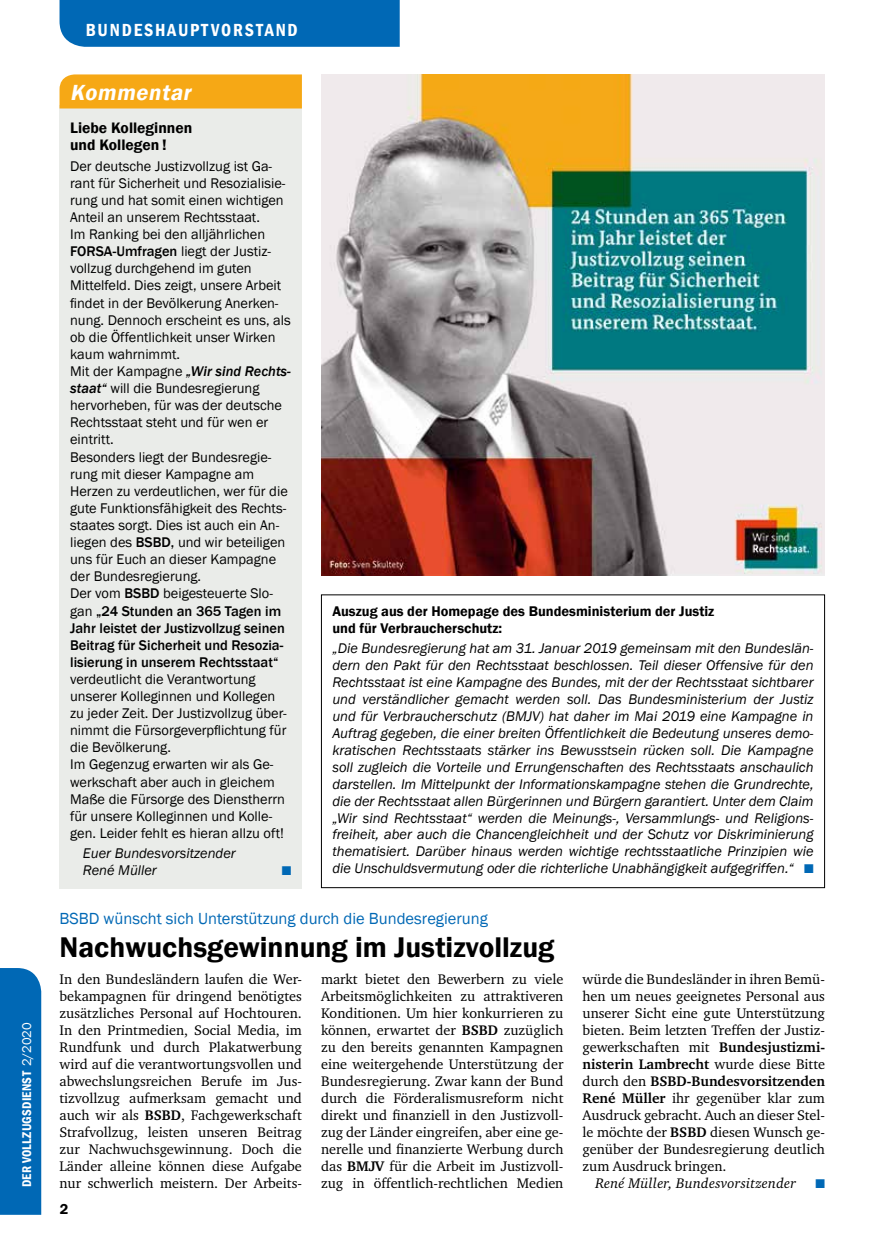
<style>
.page{position:relative;width:876px;height:1251px;background:#fff}
.page>*{position:absolute;margin:0;border:0;box-sizing:border-box;transform-origin:0 0}
.t1{font:600 29.25px "Franklin Gothic";color:#000}
.t2{font:italic 600 22.5px "Franklin Gothic";color:#fff}
.t3{font:600 condensed 18px "Franklin Gothic";letter-spacing:.1em;color:#fff}
.t4{font:16.5px "Franklin Gothic";color:#0068b5}
.t5{font:600 15.6px/17.1px "Franklin Gothic";color:#000}
.t6{font:600 14.7px "Franklin Gothic";color:#000}
.t7{font:14.4px/17.1px "Franklin Gothic";color:#000}
.t8{font:italic 14.4px/17px "Franklin Gothic";color:#000}
.t9{font:600 14.4px/17px "Franklin Gothic";color:#000}
.t10{font:14.25px/17px "Charter ITC";color:#000;text-align:justify}
.t11{font:700 14.25px "Charter ITC";color:#000}
.t12{font:italic 14.25px "Charter ITC";letter-spacing:.015em;color:#000}
.t13{font:600 condensed 13.05px "Franklin Gothic";letter-spacing:.015em;color:#fff}
.t14{font:12.6px "Zapf Dingbats";color:#0068b5}
.s1{font-weight:400;font-stretch:normal}
.s2{font-weight:500}
.s3{font-weight:500;font-style:italic}
.s4{color:#0068b5}
.s5{font-weight:700}
.s6{font-weight:400}
</style>
<div class="page">
<div style="left:0;top:968px;width:41px;height:246px;background:#0068b5"></div>
<div style="left:60px;top:0;width:340px;height:47px;background:#0068b5"></div>
<div style="left:60px;top:105px;width:242px;height:783px;background:#eaece9"></div>
<div style="left:60px;top:74px;width:242px;height:34px;background:#f6a815"></div>
<img style="left:321px;top:74px;width:504px;height:501px">
<div style="left:321px;top:594px;width:504px;height:293px;border:1px solid #000"></div>
<p class="t13" style="left:18px;top:1186px;width:166px;rotate:-90deg">DER VOLLZUGSDIENST <span class="s1">2/2020</span></p>
<p class="t3" style="left:86px;top:18px;width:213px">BUNDESHAUPTVORSTAND</p>
<p class="t2" style="left:70px;top:78px;width:127px">Kommentar</p>
<p class="t5" style="left:70px;top:120px;width:124px">Liebe Kolleginnen und Kollegen !</p>
<p class="t7" style="left:70px;top:158px;width:222px">Der deutsche Justizvollzug ist Ga&shy;rant für Sicherheit und Resozialisie&shy;rung und hat somit einen wichtigen<br>Anteil an unserem Rechtsstaat.<br>Im Ranking bei den alljährlichen<br><span class="s2">FORSA-Umfragen</span> liegt der Justiz&shy;vollzug durchgehend im guten<br>Mittelfeld. Dies zeigt, unsere Arbeit findet in der Bevölkerung Anerken&shy;nung. Dennoch erscheint es uns, als ob die Öffentlichkeit unser Wirken kaum wahrnimmt.<br>Mit der Kampagne <span class="s3">„Wir sind Rechts&shy;staat“</span> will die Bundesregierung hervorheben, für was der deutsche<br>Rechtsstaat steht und für wen er eintritt.<br>Besonders liegt der Bundesregie&shy;rung mit dieser Kampagne am<br>Herzen zu verdeutlichen, wer für die gute Funktionsfähigkeit des Rechts&shy;staates sorgt. Dies ist auch ein An&shy;liegen des <span class="s2">BSBD,</span> und wir beteiligen uns für Euch an dieser Kampagne der Bundesregierung.<br>Der vom <span class="s2">BSBD</span> beigesteuerte Slo&shy;gan <span class="s2">„24 Stunden an 365 Tagen im<br>Jahr leistet der Justizvollzug seinen<br>Beitrag für Sicherheit und Resozia&shy;lisierung in unserem Rechtsstaat“ </span>verdeutlicht die Verantwortung unserer Kolleginnen und Kollegen zu jeder Zeit. Der Justizvollzug über&shy;nimmt die Fürsorgeverpflichtung für die Bevölkerung.<br>Im Gegenzug erwarten wir als Ge&shy;werkschaft aber auch in gleichem<br>Maße die Fürsorge des Dienstherrn für unsere Kolleginnen und Kolle&shy;gen. Leider fehlt es hieran allzu oft!</p>
<p class="t8" style="left:83px;top:844px;width:154px">Euer Bundesvorsitzender<br>René Müller</p>
<p class="t9" style="left:332px;top:602px;width:383px">Auszug aus der Homepage des Bundesministerium der Justiz und für Verbraucherschutz:</p>
<p class="t8" style="left:332px;top:639px;width:483px;text-align:justify">„Die Bundesregierung hat am 31. Januar 2019 gemeinsam mit den Bundeslän&shy;dern den Pakt für den Rechtsstaat beschlossen. Teil dieser Offensive für den Rechtsstaat ist eine Kampagne des Bundes, mit der der Rechtsstaat sichtbarer und verständlicher gemacht werden soll. Das Bundesministerium der Justiz und für Verbraucherschutz (BMJV) hat daher im Mai 2019 eine Kampagne in Auftrag gegeben, die einer breiten Öffentlichkeit die Bedeutung unseres demo&shy;kratischen Rechtsstaats stärker ins Bewusstsein rücken soll. Die Kampagne soll zugleich die Vorteile und Errungenschaften des Rechtsstaats anschaulich darstellen. Im Mittelpunkt der Informationskampagne stehen die Grundrechte, die der Rechtsstaat allen Bürgerinnen und Bürgern garantiert. Unter dem Claim „Wir sind Rechtsstaat“ werden die Meinungs-, Versammlungs- und Religions&shy;freiheit, aber auch die Chancengleichheit und der Schutz vor Diskriminierung thematisiert. Darüber hinaus werden wichtige rechtsstaatliche Prinzipien wie die Unschuldsvermutung oder die richterliche Unabhängigkeit aufgegriffen.“ <span class="s4">■</span></p>
<p class="t4" style="left:60px;top:908px;width:430px">BSBD wünscht sich Unterstützung durch die Bundesregierung</p>
<p class="t1" style="left:60px;top:929px;width:496px">Nachwuchsgewinnung im Justizvollzug</p>
<p class="t10" style="left:60px;top:970px;width:244px">In den Bundesländern laufen die Wer&shy;bekampagnen für dringend benötigtes zusätzliches Personal auf Hochtouren.<br>In den Printmedien, Social Media, im Rundfunk und durch Plakatwerbung wird auf die verantwortungsvollen und abwechslungsreichen Berufe im Jus&shy;tizvollzug aufmerksam gemacht und auch wir als <span class="s5">BSBD</span>, Fachgewerkschaft Strafvollzug, leisten unseren Beitrag zur Nachwuchsgewinnung. Doch die Länder alleine können diese Aufgabe nur schwerlich meistern. Der Arbeits-</p>
<p class="t10" style="left:321px;top:970px;width:244px">markt bietet den Bewerbern zu viele Arbeitsmöglichkeiten zu attraktiveren Konditionen. Um hier konkurrieren zu können, erwartet der <span class="s5">BSBD</span> zuzüglich zu den bereits genannten Kampagnen eine weitergehende Unterstützung der Bundesregierung. Zwar kann der Bund durch die Förderalismusreform nicht direkt und finanziell in den Justizvoll&shy;zug der Länder eingreifen, aber eine ge&shy;nerelle und finanzierte Werbung durch das <span class="s5">BMJV</span> für die Arbeit im Justizvoll&shy;zug in öffentlich-rechtlichen Medien</p>
<p class="t10" style="left:583px;top:970px;width:244px">würde die Bundesländer in ihren Bemü-</p>
<p class="t14" style="left:282px;top:864px;width:11px">■</p>
<p class="t10" style="left:583px;top:987px;width:244px">hen um neues geeignetes Personal aus</p>
<p class="t10" style="left:583px;top:1004px;width:244px">unserer Sicht eine gute Unterstützung</p>
<p class="t10" style="left:583px;top:1021px;width:244px">bieten. Beim letzten Treffen der Justiz-</p>
<p class="t10" style="left:583px;top:1038px;width:244px">gewerkschaften mit <span class="s5">Bundesjustizmi-</span></p>
<p class="t11" style="left:583px;top:1054px;width:244px">nisterin Lambrecht <span class="s6">wurde diese Bitte</span></p>
<p class="t11" style="left:583px;top:1071px;width:244px"><span class="s6">durch den</span> BSBD-Bundesvorsitzenden</p>
<p class="t10" style="left:583px;top:1089px;width:244px"><span class="s5">René Müller</span> ihr gegenüber klar zum</p>
<p class="t10" style="left:583px;top:1106px;width:244px">Ausdruck gebracht. Auch an dieser Stel-</p>
<p class="t10" style="left:583px;top:1123px;width:244px">le möchte der <span class="s5">BSBD</span> diesen Wunsch ge-</p>
<p class="t10" style="left:583px;top:1140px;width:244px">genüber der Bundesregierung deutlich</p>
<p class="t10" style="left:583px;top:1156px;width:145px">zum Ausdruck bringen.</p>
<p class="t12" style="left:595px;top:1173px;width:202px">René Müller, Bundesvorsitzender</p>
<p class="t14" style="left:815px;top:1177px;width:11px">■</p>
<p class="t6" style="left:60px;top:1200px;width:10px">2</p>
</div>
